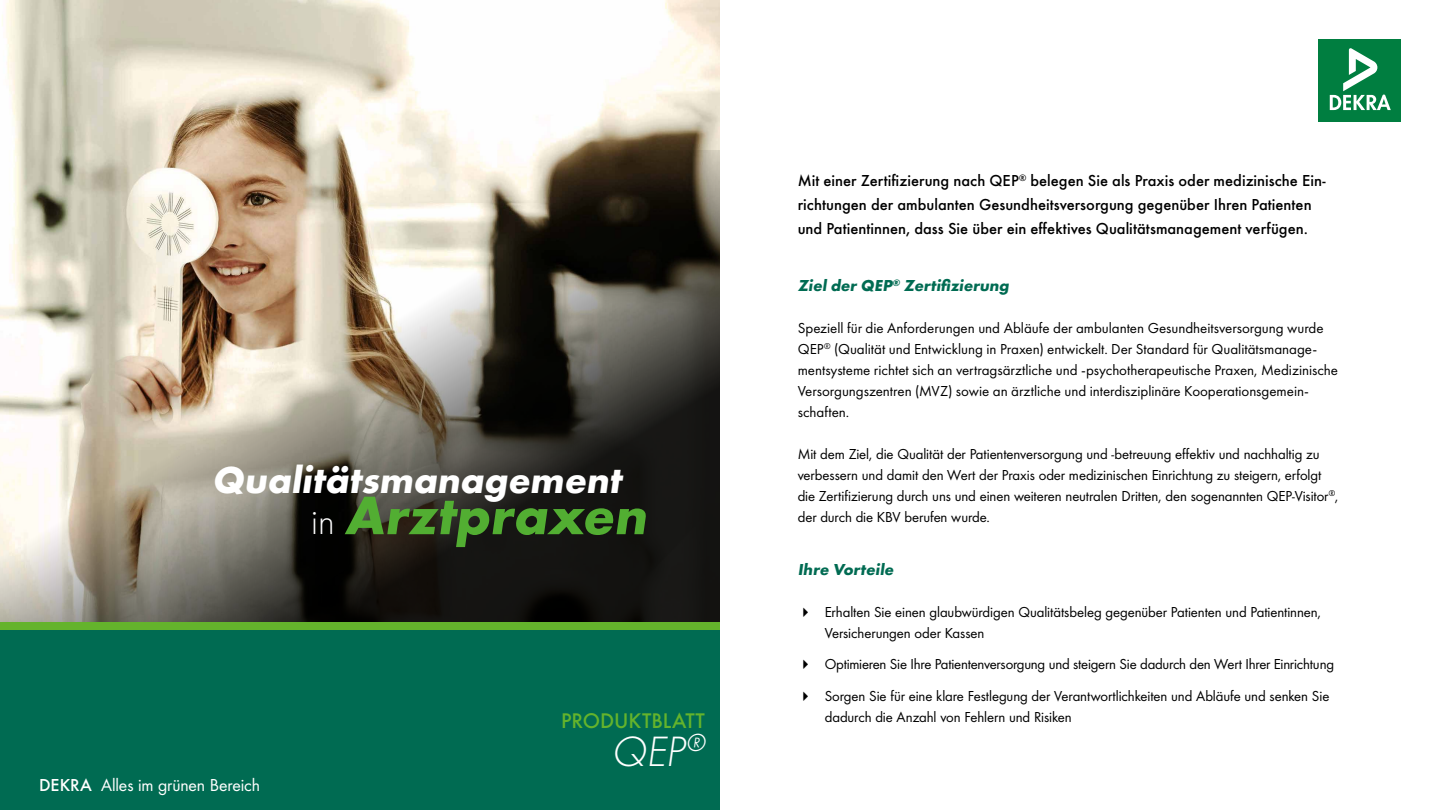
<style>
.page{position:relative;width:1440px;height:810px;background:#fff}
.page>*{position:absolute;margin:0;border:0;box-sizing:border-box;transform-origin:0 0}
.t1{font:700 56.25px "Futura PT";color:#52ae32}
.t2{font:300 44.03px "Futura";color:#fff}
.t3{font:700 39px "Futura PT";color:#fff}
.t4{font:500 21.98px "Futura";letter-spacing:-.005em;color:#64b32c}
.t5{font:18px "Futura Boo";letter-spacing:-.005em;color:#fff}
.t6{font:500 16.5px/24px "Futura";color:#000}
.t7{font:700 16.5px "Futura PT";color:#006b52}
.t8{font:15px/21px "Futura Boo";letter-spacing:-.005em;color:#000}
.t9{font:15px/21px "Futura PT";letter-spacing:-.005em;color:#000}
.s1{font-family:"Futura";font-weight:300;font-size:37.88px;color:#fff}
.s2{font-family:"Futura";font-weight:500}
</style>
<div class="page">
<div style="left:0;top:622px;width:720px;height:188px;background:#006b52"></div>
<div style="left:0;top:622px;width:720px;height:8px;background:#64b32c"></div>
<img style="left:2px;top:0;width:718px;height:150px">
<svg style="left:0;top:150px;width:720px;height:472px;background:#847d71"></svg>
<div style="left:1318px;top:39px;width:83px;height:82px;background:#007e40"></div>
<svg style="left:1330px;top:48px;width:61px;height:62px"></svg>
<h3 class="t3" style="left:212px;top:454px;width:418px">Qualitätsmanagement</h3>
<h1 class="t1" style="left:311px;top:479px;width:346px"><span class="s1">i n</span> Arztpraxen</h1>
<p class="t5" style="left:39px;top:772px;width:223px"><span class="s2">DEKRA</span> Alles im grünen Bereich</p>
<h3 class="t4" style="left:561px;top:704px;width:145px">PRODUKTBLATT</h3>
<h2 class="t2" style="left:611px;top:723px;width:100px">QEP<sup>®</sup></h2>
<p class="t6" style="left:798px;top:167px;width:530px">Mit einer Zertifizierung nach QEP<sup>®</sup> belegen Sie als Praxis oder medizinische Ein&shy;richtungen der ambulanten Gesundheitsversorgung gegenüber Ihren Patienten und Patientinnen, dass Sie über ein effektives Qualitätsmanagement verfügen.</p>
<p class="t7" style="left:798px;top:275px;width:216px">Zielder QEP<sup>®</sup> Zertifizierung</p>
<p class="t9" style="left:798px;top:317px;width:542px">Speziell für die Anforderungen und Abläufe der ambulanten Gesundheitsversorgung wurde QEP<sup>®</sup> (Qualität und Entwicklung in Praxen) entwickelt. Der Standard für Qualitätsmanage&shy;mentsysteme richtet sich an vertragsärztliche und -psychotherapeutische Praxen, Medizinische Versorgungszentren (MVZ) sowie an ärztliche und interdisziplinäre Kooperationsgemein&shy;schaften.</p>
<p class="t8" style="left:798px;top:443px;width:542px">Mit dem Ziel, die Qualität der Patientenversorgung und -betreuung effektiv und nachhaltig zu verbessern und damit den Wert der Praxis oder medizinischen Einrichtung zu steigern, erfolgt die Zertifizierung durch uns und einen weiteren neutralen Dritten, den sogenannten QEP-Visitor<sup>®</sup>, der durch die KBV berufen wurde.</p>
<p class="t7" style="left:798px;top:558px;width:100px">Ihre Vorteile</p>
<p class="t8" style="left:825px;top:600px;width:498px">Erhalten Sie einen glaubwürdigen Qualitätsbeleg gegenüber Patienten und Patientinnen,<br>Versicherungen oder Kassen</p>
<p class="t8" style="left:825px;top:647px;width:511px;line-height:31.5px">Optimieren Sie Ihre Patientenversorgung und steigern Sie dadurch den Wert Ihrer Einrichtung<br>Sorgen Sie für eine klare Festlegung der Verantwortlichkeiten und Abläufe und senken Sie</p>
<p class="t8" style="left:825px;top:705px;width:249px">dadurch die Anzahl von Fehlern und Risiken</p>
</div>
